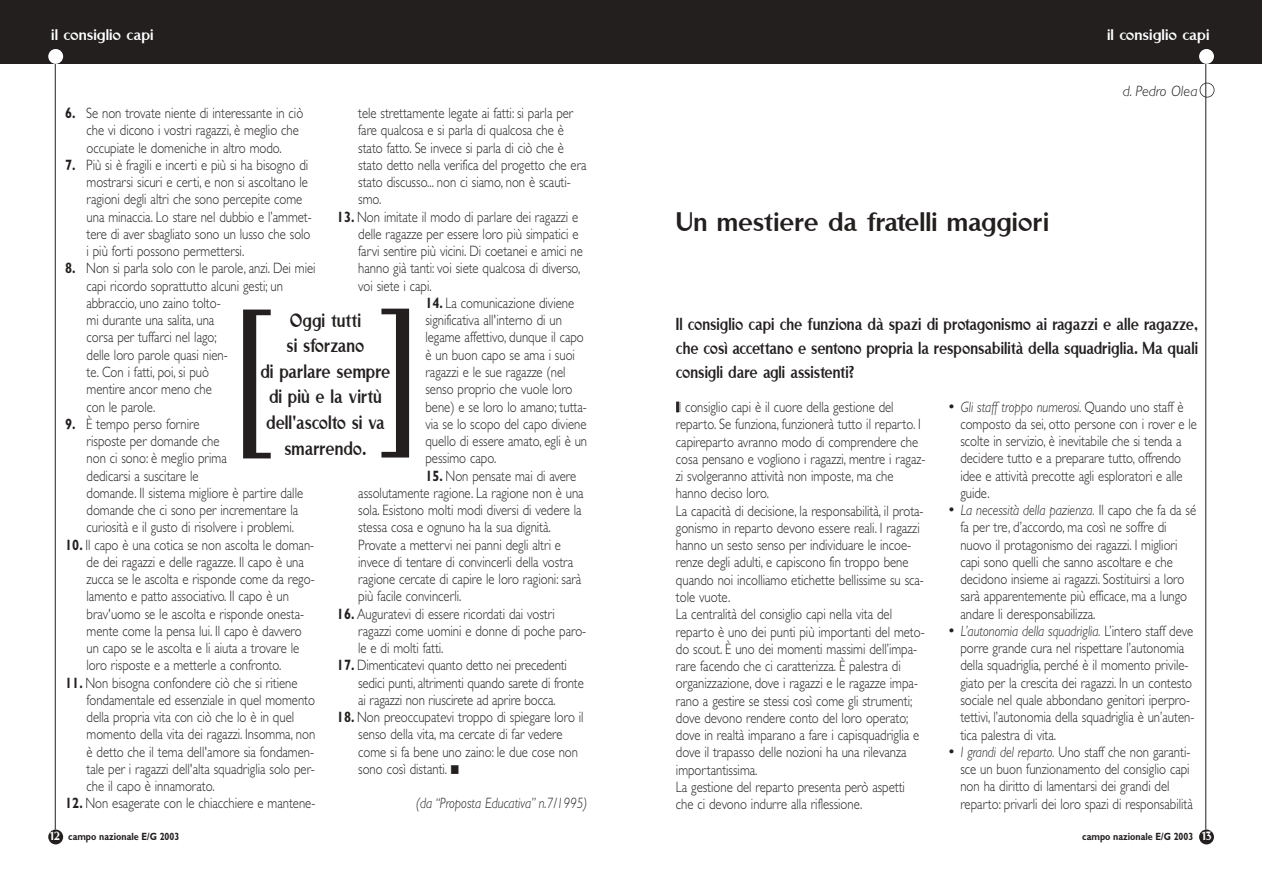
<style>
.page{position:relative;width:1263px;height:893px;background:#fff}
.page>*{position:absolute;margin:0;border:0;box-sizing:border-box;transform-origin:0 0}
.t1{font:30px "Rubino Sans ICG Fill";color:#231f1f}
.t2{font:21.75px/25.5px "Rubino Sans ICG Fill";color:#231f1f;text-align:center;scale:.85 1}
.t3{font:19.5px/24px "Rubino Sans ICG Fill";color:#231f1f;text-align:justify;scale:.85 1}
.t4{font:17.25px "Rubino Sans ICG Fill";color:#fff}
.t5{font:300 15px/17.2px "Gill Sans";color:#231f1f;scale:.85 1}
.t6{font:italic 300 15px "Gill Sans";color:#231f1f;scale:.85 1}
.t7{font:italic 300 15px "Gill Sans";color:#231f1f}
.t8{font:13.5px "Rubino Sans ICG Fill";color:#fff}
.t9{font:700 10.5px "Gill Sans";color:#231f1f;scale:.85 1}
.s1{font-weight:700}
.s2{font-family:"Rubino Sans ICG Fill";font-weight:400;font-size:13.5px;color:#fff}
.s3{font-family:"Rubino Sans ICG Fill";font-weight:400;font-size:15.75px}
.s4{font-size:16.5px}
.s5{font-style:italic}
</style>
<div class="page">
<div style="left:0;top:0;width:631px;height:64px;background:#231f1f"></div>
<hr style="left:55px;top:62px;width:1px;height:767px;background:#231f1f">
<div style="left:48px;top:829px;width:15px;height:15px;background:#231f1f;border-radius:50%"></div>
<div style="left:48px;top:49px;width:15px;height:15px;background:#fff;border-radius:50%"></div>
<div style="left:1200px;top:83px;width:15px;height:15px;border:2px solid #231f1f;border-radius:50%"></div>
<div style="left:631px;top:0;width:631px;height:64px;background:#231f1f"></div>
<hr style="left:1206px;top:62px;width:1px;height:767px;background:#231f1f">
<div style="left:1199px;top:829px;width:15px;height:15px;background:#231f1f;border-radius:50%"></div>
<div style="left:1199px;top:49px;width:15px;height:15px;background:#fff;border-radius:50%"></div>
<svg style="left:243px;top:309px;width:28px;height:149px"></svg>
<svg style="left:381px;top:308px;width:28px;height:149px"></svg>
<p class="t4" style="left:51px;top:28px;width:104px">il consiglio capi</p>
<p class="t5" style="left:87px;top:106px;width:256px;text-indent:-21px"><span class="s1">6.</span> Se non trovate niente di interessante in ciò che vi dicono i vostri ragazzi, è meglio che occupiate le domeniche in altro modo.</p>
<p class="t5" style="left:87px;top:158px;width:267px;text-indent:-21px"><span class="s1">7.</span> Più si è fragili e incerti e più si ha bisogno di mostrarsi sicuri e certi, e non si ascoltano le ragioni degli altri che sono percepite come una minaccia. Lo stare nel dubbio e l’ammet&shy;tere di aver sbagliato sono un lusso che solo i più forti possono permettersi.</p>
<p class="t5" style="left:87px;top:261px;width:271px;text-indent:-21px"><span class="s1">8.</span> Non si parla solo con le parole, anzi. Dei miei capi ricordo soprattutto alcuni gesti; un abbraccio, uno zaino tolto-<br>mi durante una salita, una<br>corsa per tuffarci nel lago;<br>delle loro parole quasi nien-<br>te. Con i fatti, poi, si può<br>mentire ancor meno che<br>con le parole.</p>
<p class="t5" style="left:87px;top:417px;width:256px;text-indent:-21px"><span class="s1">9.</span> È tempo perso fornire<br>risposte per domande che<br>non ci sono: è meglio prima<br>dedicarsi a suscitare le<br>domande. Il sistema migliore è partire dalle domande che ci sono per incrementare la curiosità e il gusto di risolvere i problemi.</p>
<p class="t5" style="left:87px;top:537px;width:270px;text-indent:-21px"><span class="s1">10.</span> Il capo è una cotica se non ascolta le doman&shy;de dei ragazzi e delle ragazze. Il capo è una zucca se le ascolta e risponde come da rego&shy;lamento e patto associativo. Il capo è un brav'uomo se le ascolta e risponde onesta&shy;mente come la pensa lui. Il capo è davvero un capo se le ascolta e li aiuta a trovare le loro risposte e a metterle a confronto.</p>
<p class="t5" style="left:87px;top:675px;width:271px;text-indent:-21px"><span class="s1">11.</span> Non bisogna confondere ciò che si ritiene fondamentale ed essenziale in quel momento della propria vita con ciò che lo è in quel momento della vita dei ragazzi. Insomma, non è detto che il tema dell'amore sia fondamen&shy;tale per i ragazzi dell'alta squadriglia solo per&shy;che il capo è innamorato.</p>
<p class="t5" style="left:65px;top:796px;width:296px"><span class="s1">12.</span> Non esagerate con le chiacchiere e mantene-</p>
<p class="t5" style="left:358px;top:106px;width:270px">tele strettamente legate ai fatti: si parla per fare qualcosa e si parla di qualcosa che è stato fatto. Se invece si parla di ciò che è stato detto nella verifica del progetto che era stato discusso... non ci siamo, non è scauti&shy;smo.</p>
<p class="t5" style="left:358px;top:210px;width:266px;text-indent:-21px"><span class="s1">13.</span> Non imitate il modo di parlare dei ragazzi e delle ragazze per essere loro più simpatici e farvi sentire più vicini. Di coetanei e amici ne hanno già tanti: voi siete qualcosa di diverso, voi siete i capi.</p>
<p class="t5" style="left:425px;top:296px;width:192px"><span class="s1">14.</span> La comunicazione diviene significativa all'interno di un legame affettivo, dunque il capo è un buon capo se ama i suoi ragazzi e le sue ragazze (nel senso proprio che vuole loro bene) e se loro lo amano; tutta&shy;via se lo scopo del capo diviene quello di essere amato, egli è un pessimo capo.</p>
<p class="t5" style="left:358px;top:468px;width:267px;text-indent:67px"><span class="s1">15.</span> Non pensate mai di avere assolutamente ragione. La ragione non è una sola. Esistono molti modi diversi di vedere la stessa cosa e ognuno ha la sua dignità.<br>Provate a mettervi nei panni degli altri e invece di tentare di convincerli della vostra ragione cercate di capire le loro ragioni: sarà più facile convincerli.</p>
<p class="t5" style="left:358px;top:606px;width:270px;text-indent:-21px"><span class="s1">16.</span> Auguratevi di essere ricordati dai vostri ragazzi come uomini e donne di poche paro&shy;le e di molti fatti.</p>
<p class="t5" style="left:358px;top:658px;width:267px;text-indent:-21px"><span class="s1">17.</span> Dimenticatevi quanto detto nei precedenti sedici punti, altrimenti quando sarete di fronte ai ragazzi non riuscirete ad aprire bocca.</p>
<p class="t5" style="left:358px;top:710px;width:267px;text-indent:-21px"><span class="s1">18.</span> Non preoccupatevi troppo di spiegare loro il senso della vita, ma cercate di far vedere come si fa bene uno zaino: le due cose non sono così distanti.</p>
<p class="t6" style="left:416px;top:798px;width:203px">(da “Proposta Educativa” n.7/1995)</p>
<h2 class="t2" style="left:261px;top:309px;width:154px">Oggi tutti<br>si sforzano<br>di parlare sempre di più e la virtù dell'ascolto si va smarrendo.</h2>
<p class="t9" style="left:50px;top:832px;width:154px"><span class="s2">12</span> campo nazionale E/G 2003</p>
<p class="t4" style="left:1107px;top:29px;width:104px">il consiglio capi</p>
<h1 class="t1" style="left:676px;top:211px;width:375px">Un mestiere da fratelli maggiori</h1>
<p class="t7" style="left:1123px;top:85px;width:76px">d. Pedro Olea</p>
<h3 class="t3" style="left:676px;top:314px;width:616px">Il consiglio capi che funziona dà spazi di protagonismo ai ragazzi e alle ragazze, che così accettano e sentono propria la responsabilità della squadriglia. Ma quali consigli dare agli assistenti?</h3>
<p class="t5" style="left:676px;top:400px;width:295px"><span class="s3">I</span>l consiglio capi è il cuore della gestione del reparto. Se funziona, funzionerà tutto il reparto. I capireparto avranno modo di comprendere che cosa pensano e vogliono i ragazzi, mentre i ragaz&shy;zi svolgeranno attività non imposte, ma che hanno deciso loro.<br>La capacità di decisione, la responsabilità, il prota&shy;gonismo in reparto devono essere reali. I ragazzi hanno un sesto senso per individuare le incoe&shy;renze degli adulti, e capiscono fin troppo bene quando noi incolliamo etichette bellissime su sca&shy;tole vuote.<br>La centralità del consiglio capi nella vita del reparto è uno dei punti più importanti del meto&shy;do scout. È uno dei momenti massimi dell’impa&shy;rare facendo che ci caratterizza. È palestra di organizzazione, dove i ragazzi e le ragazze impa&shy;rano a gestire se stessi così come gli strumenti; dove devono rendere conto del loro operato; dove in realtà imparano a fare i capisquadriglia e dove il trapasso delle nozioni ha una rilevanza importantissima.<br>La gestione del reparto presenta però aspetti che ci devono indurre alla riflessione.</p>
<p class="t5" style="left:960px;top:399px;width:280px;text-indent:-13px"><span class="s4">•</span> <span class="s5">Gli staff troppo numerosi.</span> Quando uno staff è composto da sei, otto persone con i rover e le scolte in servizio, è inevitabile che si tenda a decidere tutto e a preparare tutto, offrendo idee e attività precotte agli esploratori e alle guide.</p>
<p class="t5" style="left:960px;top:503px;width:279px;text-indent:-13px"><span class="s4">•</span> <span class="s5">La necessità della pazienza.</span> Il capo che fa da sé fa per tre, d’accordo, ma così ne soffre di nuovo il protagonismo dei ragazzi. I migliori capi sono quelli che sanno ascoltare e che decidono insieme ai ragazzi. Sostituirsi a loro sarà apparentemente più efficace, ma a lungo andare li deresponsabilizza.</p>
<p class="t5" style="left:960px;top:624px;width:277px;text-indent:-13px"><span class="s4">•</span> <span class="s5">L’autonomia della squadriglia.</span> L’intero staff deve porre grande cura nel rispettare l’autonomia della squadriglia, perché è il momento privile&shy;giato per la crescita dei ragazzi. In un contesto sociale nel quale abbondano genitori iperpro&shy;tettivi, l’autonomia della squadriglia è un’auten&shy;tica palestra di vita.</p>
<p class="t5" style="left:960px;top:744px;width:275px;text-indent:-13px"><span class="s4">•</span> <span class="s5">I grandi del reparto.</span> Uno staff che non garanti&shy;sce un buon funzionamento del consiglio capi non ha diritto di lamentarsi dei grandi del reparto: privarli dei loro spazi di responsabilità</p>
<p class="t9" style="left:1082px;top:832px;width:132px">campo nazionale E/G 2003</p>
<p class="t8" style="left:1201px;top:830px;width:12px">13</p>
</div>
